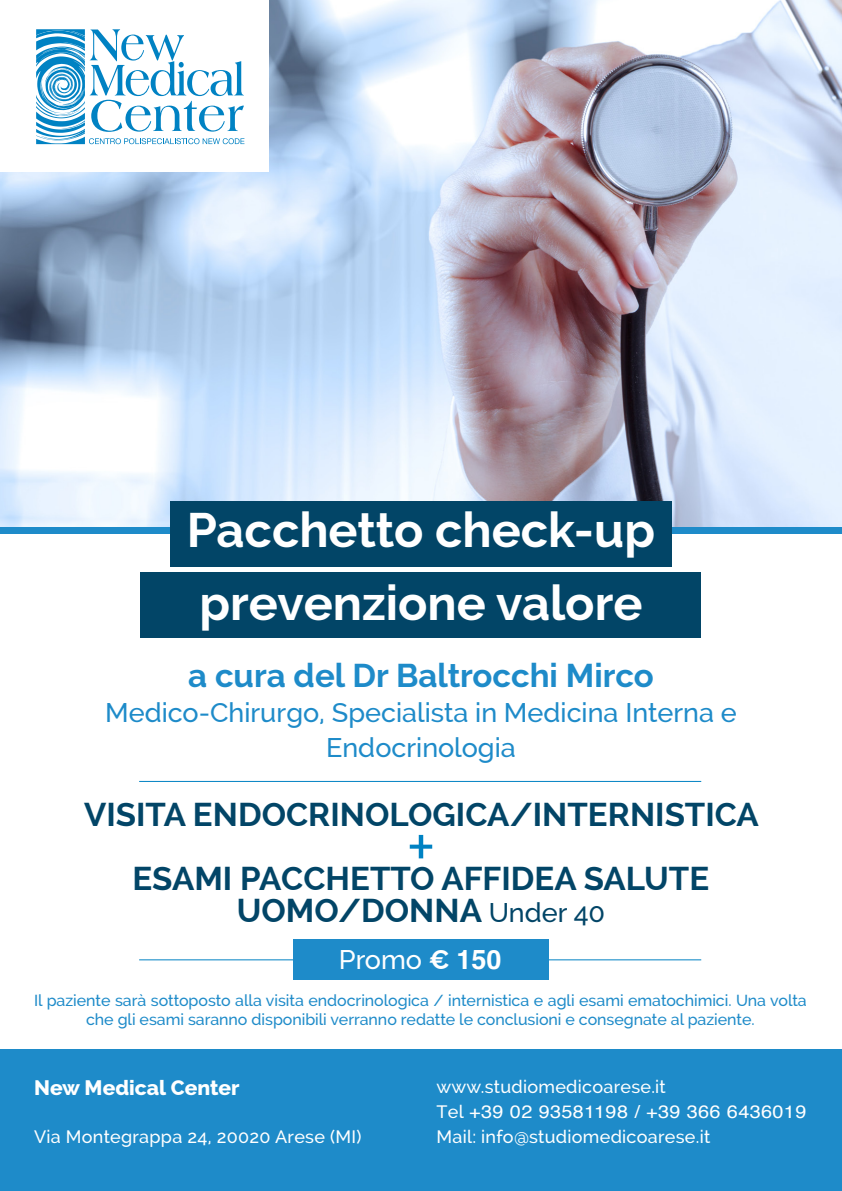
<style>
.page{position:relative;width:842px;height:1191px;background:#fff}
.page>*{position:absolute;margin:0;border:0;box-sizing:border-box;transform-origin:0 0}
.t1{font:72px "Raleway";color:#0082c3}
.t2{font:700 48.6px/72.8px "Raleway";color:#fff}
.t3{font:700 33px/64px "Raleway";color:#024567;text-align:center}
.t4{font:700 33px "Raleway";color:#1e8bc9}
.t5{font:500 27px/35px "Raleway";color:#1e8bc9;text-align:center}
.t6{font:500 27px "Raleway";color:#fff}
.t7{font:800 21px "Raleway";color:#fff}
.t8{font:500 18px "Raleway";letter-spacing:.015em;color:#fff}
.t9{font:18px "Helvetica";letter-spacing:.02em;color:#fff;scale:1.1 1}
.t10{font:500 16px/19.2px "Raleway";color:#1e8bc9;text-align:center}
.s1{font-weight:500;font-size:27px}
.s2{font-weight:700}
.s3{font-family:"Helvetica";font-weight:700}
.s4{font-family:"Raleway";font-weight:500}
</style>
<div class="page">
<img style="left:0;top:0;width:842px;height:527px">
<hr style="left:139px;top:959px;width:562px;height:1px;background:#0082c3">
<div style="left:0;top:527px;width:842px;height:7px;background:#1e8bc9"></div>
<div style="left:170px;top:501px;width:502px;height:65px;background:#024567"></div>
<div style="left:141px;top:573px;width:560px;height:65px;background:#024567"></div>
<div style="left:0;top:1049px;width:842px;height:142px;background:#1e8bc9"></div>
<div style="left:0;top:0;width:269px;height:172px;background:#fff"></div>
<svg style="left:36px;top:29px;width:208px;height:115px"></svg>
<div style="left:293px;top:939px;width:256px;height:41px;background:#1e8bc9"></div>
<hr style="left:139px;top:781px;width:562px;height:1px;background:#0082c3">
<h2 class="t2" style="left:187px;top:493px;width:470px">Pacchetto check-up prevenzione valore</h2>
<h3 class="t4" style="left:188px;top:655px;width:467px">a cura del Dr Baltrocchi Mirco</h3>
<h3 class="t5" style="left:105px;top:694px;width:633px">Medico-Chirurgo, Specialista in Medicina Interna e<br>Endocrinologia</h3>
<h3 class="t3" style="left:84px;top:782px;width:676px">VISITA ENDOCRINOLOGICA/INTERNISTICA<br>ESAMI PACCHETTO AFFIDEA SALUTE</h3>
<h3 class="t3" style="left:237px;top:878px;width:370px">UOMO/DONNA <span class="s1">Under 40</span></h3>
<h1 class="t1" style="left:406px;top:804px;width:32px">+</h1>
<h3 class="t6" style="left:339px;top:943px;width:164px">Promo <span class="s2">€</span> <span class="s3">150</span></h3>
<p class="t10" style="left:34px;top:990px;width:774px">Il paziente sarà sottoposto alla visita endocrinologica / internistica e agli esami ematochimici. Una volta che gli esami saranno disponibili verranno redatte le conclusioni e consegnate al paziente.</p>
<h3 class="t7" style="left:34px;top:1075px;width:207px">New Medical Center</h3>
<p class="t8" style="left:34px;top:1126px;width:329px">Via Montegrappa 24, 20020 Arese (MI)</p>
<p class="t8" style="left:436px;top:1076px;width:231px">www.studiomedicoarese.it</p>
<p class="t9" style="left:436px;top:1104px;width:338px"><span class="s4">Tel</span> +39 02 93581198 / +39 366 6436019</p>
<p class="t8" style="left:436px;top:1126px;width:275px">Mail: info@studiomedicoarese.it</p>
</div>
